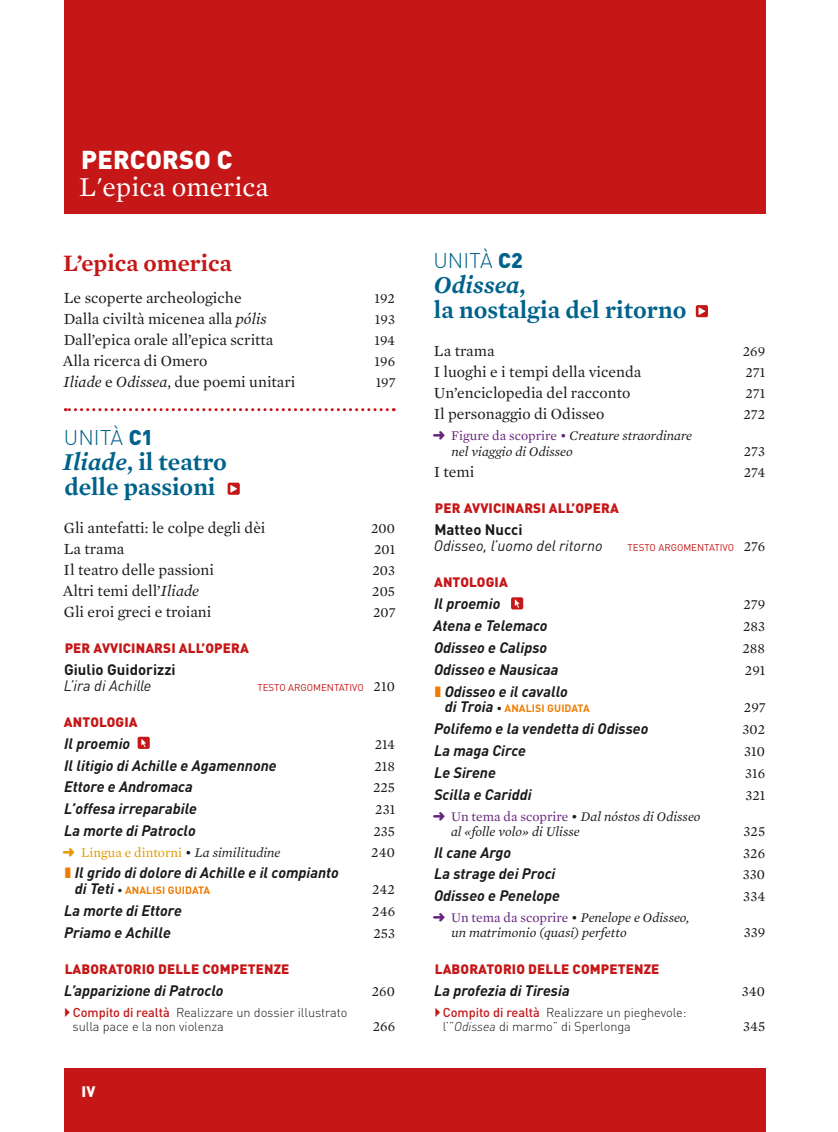
<style>
.page{position:relative;width:838px;height:1132px;background:#fff}
.page>*{position:absolute;margin:0;border:0;box-sizing:border-box;transform-origin:0 0}
.t1{font:27.75px "Mercury Text G1";color:#fff}
.t2{font:900 25.5px "DIN Pro";letter-spacing:.01em;color:#fff}
.t3{font:600 24.75px/24.8px "Mercury Text G1";color:#00628b}
.t4{font:600 24px "Mercury Text G1";color:#c51718}
.t5{font:300 21px "DIN Pro";color:#00628b}
.t6{font:15.75px "Mercury Text G1";color:#1a1a18}
.t7{font:italic 700 15px "DIN Pro";color:#1a1a18}
.t8{font:italic 15px "DIN Pro";color:#1a1a18}
.t9{font:700 15px "DIN Pro";color:#1a1a18}
.t10{font:900 15px "DIN Pro";color:#fff}
.t11{font:14.25px "Mercury Text G1";color:#1a1a18}
.t12{font:italic 13.5px/15.1px "Mercury Text G1";color:#1a1a18}
.t13{font:900 13.5px "DIN Pro";letter-spacing:.01em;color:#c51718}
.t14{font:13.5px "Mercury Text G1";color:#e29900}
.t15{font:300 12.75px/14.2px "DIN Pro";letter-spacing:-.005em;color:#1a1a18}
.t16{font:700 10.5px "DIN Pro";letter-spacing:.01em;color:#ef7c00}
.t17{font:9.75px "DIN Pro";color:#c51718}
.s1{font-style:italic}
.s2{font-weight:900}
.s3{font-family:"Mercury Text G1";font-size:14.25px;color:#1a1a18}
.s4{font-style:italic;color:#1a1a18}
.s5{color:#ef7c00}
.s6{font-style:italic;font-size:15px;color:#1a1a18}
.s7{color:#1a1a18}
.s8{font-weight:500;color:#c51718}
.s9{color:#66247b}
.s10{font-style:normal;color:#66247b}
</style>
<div class="page">
<div style="left:64px;top:0;width:701px;height:213px;background:#c51718"></div>
<svg style="left:65px;top:408px;width:322px;height:3px"></svg>
<div style="left:228px;top:482px;width:12px;height:12px;background:#c51718;border-radius:2px"></div>
<svg style="left:230px;top:485px;width:7px;height:7px"></svg>
<div style="left:138px;top:736px;width:12px;height:12px;background:#c51718;border-radius:2px"></div>
<svg style="left:141px;top:738px;width:5px;height:8px"></svg>
<div style="left:696px;top:305px;width:12px;height:12px;background:#c51718;border-radius:2px"></div>
<svg style="left:698px;top:307px;width:7px;height:8px"></svg>
<div style="left:511px;top:597px;width:12px;height:12px;background:#c51718;border-radius:2px"></div>
<svg style="left:515px;top:599px;width:4px;height:8px"></svg>
<div style="left:64px;top:1067px;width:701px;height:64px;background:#c51718"></div>
<h2 class="t2" style="left:81px;top:151px;width:153px">PERCORSO C</h2>
<h1 class="t1" style="left:79px;top:176px;width:191px">L'epica omerica</h1>
<h3 class="t4" style="left:63px;top:253px;width:170px">L’epica omerica</h3>
<p class="t6" style="left:64px;top:291px;width:179px">Le scoperte archeologiche</p>
<p class="t11" style="left:374px;top:292px;width:22px">192</p>
<p class="t6" style="left:64px;top:312px;width:204px">Dalla civiltà micenea alla <span class="s1">pólis</span></p>
<p class="t11" style="left:375px;top:313px;width:22px">193</p>
<p class="t6" style="left:64px;top:333px;width:211px">Dall’epica orale all’epica scritta</p>
<p class="t11" style="left:374px;top:334px;width:22px">194</p>
<p class="t6" style="left:63px;top:354px;width:146px">Alla ricerca di Omero</p>
<p class="t11" style="left:374px;top:355px;width:22px">196</p>
<p class="t6" style="left:64px;top:375px;width:233px"><span class="s1">Iliade</span> e <span class="s1">Odissea</span>, due poemi unitari</p>
<p class="t11" style="left:376px;top:376px;width:21px">197</p>
<h3 class="t5" style="left:64px;top:430px;width:91px">UNITÀ <span class="s2">C1</span></h3>
<h3 class="t3" style="left:63px;top:450px;width:166px"><span class="s1">Iliade</span>, il teatro delle passioni</h3>
<p class="t6" style="left:64px;top:520px;width:203px">Gli antefatti: le colpe degli dèi</p>
<p class="t11" style="left:371px;top:522px;width:25px">200</p>
<p class="t6" style="left:64px;top:541px;width:62px">La trama</p>
<p class="t11" style="left:374px;top:543px;width:23px">201</p>
<p class="t6" style="left:64px;top:562px;width:152px">Il teatro delle passioni</p>
<p class="t11" style="left:372px;top:564px;width:24px">203</p>
<p class="t6" style="left:63px;top:583px;width:138px">Altri temi dell’<span class="s1">Iliade</span></p>
<p class="t11" style="left:372px;top:585px;width:24px">205</p>
<p class="t6" style="left:64px;top:604px;width:149px">Gli eroi greci e troiani</p>
<p class="t11" style="left:373px;top:606px;width:24px">207</p>
<p class="t13" style="left:65px;top:643px;width:186px">PER AVVICINARSI ALL’OPERA</p>
<p class="t9" style="left:64px;top:664px;width:113px">Giulio Guidorizzi</p>
<p class="t8" style="left:64px;top:680px;width:89px">L’ira di Achille</p>
<p class="t17" style="left:257px;top:683px;width:139px">TESTO ARGOMENTATIVO <span class="s3">210</span></p>
<p class="t13" style="left:64px;top:717px;width:75px">ANTOLOGIA</p>
<p class="t7" style="left:64px;top:738px;width:68px">Il proemio</p>
<p class="t11" style="left:375px;top:738px;width:22px">214</p>
<p class="t7" style="left:64px;top:759px;width:214px">Il litigio di Achille e Agamennone</p>
<p class="t11" style="left:374px;top:759px;width:22px">218</p>
<p class="t7" style="left:64px;top:781px;width:130px">Ettore e Andromaca</p>
<p class="t11" style="left:373px;top:781px;width:23px">225</p>
<p class="t7" style="left:64px;top:803px;width:134px">L’offesa irreparabile</p>
<p class="t11" style="left:375px;top:803px;width:22px">231</p>
<p class="t7" style="left:64px;top:824px;width:133px">La morte di Patroclo</p>
<p class="t11" style="left:373px;top:824px;width:23px">235</p>
<p class="t14" style="left:62px;top:846px;width:219px">➜ Lingua e dintorni <span class="s4">• La similitudine</span></p>
<p class="t11" style="left:371px;top:845px;width:25px">240</p>
<p class="t7" style="left:65px;top:867px;width:275px"><span class="s5">❚</span> Il grido di dolore di Achille e il compianto</p>
<p class="t16" style="left:75px;top:886px;width:137px"><span class="s6">di Teti</span> <span class="s7">•</span> ANALISI GUIDATA</p>
<p class="t11" style="left:372px;top:883px;width:24px">242</p>
<p class="t7" style="left:64px;top:904px;width:119px">La morte di Ettore</p>
<p class="t11" style="left:372px;top:905px;width:24px">246</p>
<p class="t7" style="left:64px;top:926px;width:108px">Priamo e Achille</p>
<p class="t11" style="left:373px;top:926px;width:23px">253</p>
<p class="t13" style="left:65px;top:964px;width:226px">LABORATORIO DELLE COMPETENZE</p>
<p class="t7" style="left:64px;top:985px;width:161px">L’apparizione di Patroclo</p>
<p class="t11" style="left:372px;top:985px;width:25px">260</p>
<p class="t15" style="left:72px;top:1006px;width:277px"><span class="s8">Compito di realtà</span> Realizzare un dossier illustrato sulla pace e la non violenza</p>
<p class="t11" style="left:373px;top:1020px;width:24px">266</p>
<p class="t10" style="left:82px;top:1085px;width:15px">IV</p>
<h3 class="t5" style="left:433px;top:253px;width:91px">UNITÀ <span class="s2">C2</span></h3>
<h3 class="t3" style="left:434px;top:273px;width:254px"><span class="s1">Odissea</span>,<br>la nostalgia del ritorno</h3>
<p class="t6" style="left:434px;top:344px;width:62px">La trama</p>
<p class="t11" style="left:742px;top:345px;width:24px">269</p>
<p class="t6" style="left:434px;top:365px;width:209px">I luoghi e i tempi della vicenda</p>
<p class="t11" style="left:745px;top:366px;width:21px">271</p>
<p class="t6" style="left:434px;top:386px;width:198px">Un’enciclopedia del racconto</p>
<p class="t11" style="left:745px;top:387px;width:21px">271</p>
<p class="t6" style="left:434px;top:407px;width:172px">Il personaggio di Odisseo</p>
<p class="t11" style="left:743px;top:408px;width:23px">272</p>
<p class="t12" style="left:451px;top:429px;width:242px;text-indent:-19px"><span class="s9">➜</span> <span class="s10">Figure da scoprire •</span> Creature straordinare nel viaggio di Odisseo</p>
<p class="t11" style="left:744px;top:445px;width:23px">273</p>
<p class="t6" style="left:434px;top:465px;width:42px">I temi</p>
<p class="t11" style="left:743px;top:466px;width:23px">274</p>
<p class="t13" style="left:435px;top:503px;width:186px">PER AVVICINARSI ALL’OPERA</p>
<p class="t9" style="left:434px;top:524px;width:90px">Matteo Nucci</p>
<p class="t8" style="left:434px;top:540px;width:170px">Odisseo, l’uomo del ritorno</p>
<p class="t17" style="left:627px;top:544px;width:139px">TESTO ARGOMENTATIVO <span class="s3">276</span></p>
<p class="t13" style="left:434px;top:577px;width:75px">ANTOLOGIA</p>
<p class="t7" style="left:434px;top:598px;width:68px">Il proemio</p>
<p class="t11" style="left:743px;top:598px;width:23px">279</p>
<p class="t7" style="left:433px;top:620px;width:116px">Atena e Telemaco</p>
<p class="t11" style="left:743px;top:620px;width:23px">283</p>
<p class="t7" style="left:434px;top:642px;width:115px">Odisseo e Calipso</p>
<p class="t11" style="left:742px;top:642px;width:24px">288</p>
<p class="t7" style="left:434px;top:663px;width:126px">Odisseo e Nausicaa</p>
<p class="t11" style="left:745px;top:664px;width:22px">291</p>
<p class="t7" style="left:435px;top:685px;width:134px"><span class="s5">❚</span> Odisseo e il cavallo</p>
<p class="t16" style="left:445px;top:704px;width:146px"><span class="s6">di Troia</span> <span class="s7">•</span> ANALISI GUIDATA</p>
<p class="t11" style="left:744px;top:701px;width:23px">297</p>
<p class="t7" style="left:434px;top:723px;width:216px">Polifemo e la vendetta di Odisseo</p>
<p class="t11" style="left:742px;top:723px;width:24px">302</p>
<p class="t7" style="left:434px;top:745px;width:93px">La maga Circe</p>
<p class="t11" style="left:744px;top:745px;width:22px">310</p>
<p class="t7" style="left:434px;top:766px;width:63px">Le Sirene</p>
<p class="t11" style="left:745px;top:767px;width:22px">316</p>
<p class="t7" style="left:434px;top:788px;width:99px">Scilla e Cariddi</p>
<p class="t11" style="left:745px;top:788px;width:22px">321</p>
<p class="t12" style="left:451px;top:809px;width:251px;text-indent:-18px"><span class="s9">➜</span> <span class="s10">Un tema da scoprire</span> • Dal nóstos di Odisseo al «folle volo» di Ulisse</p>
<p class="t11" style="left:743px;top:824px;width:23px">325</p>
<p class="t7" style="left:434px;top:846px;width:79px">Il cane Argo</p>
<p class="t11" style="left:743px;top:846px;width:23px">326</p>
<p class="t7" style="left:434px;top:868px;width:123px">La strage dei Proci</p>
<p class="t11" style="left:742px;top:868px;width:24px">330</p>
<p class="t7" style="left:434px;top:890px;width:128px">Odisseo e Penelope</p>
<p class="t11" style="left:743px;top:890px;width:24px">334</p>
<p class="t12" style="left:451px;top:910px;width:239px;text-indent:-19px"><span class="s9">➜</span> <span class="s10">Un tema da scoprire</span> • Penelope e Odisseo, un matrimonio (quasi) perfetto</p>
<p class="t11" style="left:743px;top:926px;width:23px">339</p>
<p class="t13" style="left:435px;top:963px;width:226px">LABORATORIO DELLE COMPETENZE</p>
<p class="t7" style="left:434px;top:984px;width:137px">La profezia di Tiresia</p>
<p class="t11" style="left:741px;top:985px;width:25px">340</p>
<p class="t15" style="left:443px;top:1006px;width:245px"><span class="s8">Compito di realtà</span> Realizzare un pieghevole: l’”<span class="s1">Odissea</span> di marmo” di Sperlonga</p>
<p class="t11" style="left:743px;top:1020px;width:24px">345</p>
</div>
